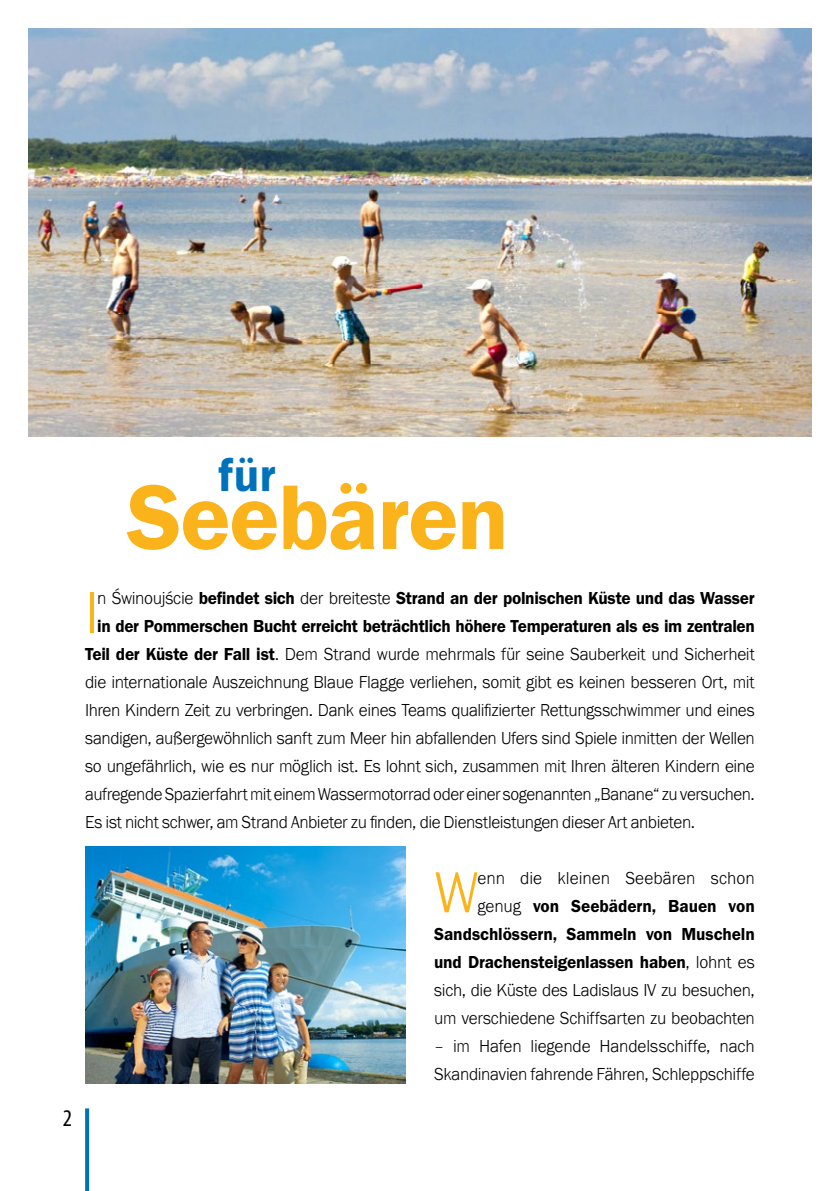
<style>
.page{position:relative;width:840px;height:1191px;background:#fff}
.page>*{position:absolute;margin:0;border:0;box-sizing:border-box;transform-origin:0 0}
.t1{font:94.8px "Franklin Gothic URW Dem";color:#fab31b}
.t2{font:300 60px "Franklin Gothic URW";color:#fab31b;scale:.95 1}
.t3{font:48px "Franklin Gothic URW Dem";color:#0071bb}
.t4{font:condensed 24px "Myriad Pro";color:#000}
.t5{font:300 18px/28px "Franklin Gothic URW";letter-spacing:-.015em;color:#000;text-align:justify;scale:.96 1}
.t6{font:18px/28px "Franklin Gothic URW Dem";letter-spacing:-.015em;color:#000;scale:.96 1}
.t7{font:300 18px/28px "Franklin Gothic URW";letter-spacing:-.015em;color:#000;scale:.95 1}
.s1{font-family:"Franklin Gothic URW";font-weight:300}
.s2{font-family:"Franklin Gothic URW Dem";font-weight:400}
</style>
<div class="page">
<svg style="left:85px;top:1108px;width:4px;height:83px"></svg>
<img style="left:28px;top:28px;width:783px;height:408px">
<img style="left:85px;top:846px;width:320px;height:237px">
<h3 class="t3" style="left:218px;top:445px;width:59px">für</h3>
<h1 class="t1" style="left:127px;top:459px;width:383px">Seebären</h1>
<h2 class="t2" style="left:85px;top:575px;width:5px">I</h2>
<p class="t6" style="left:97px;top:584px;width:686px"><span class="s1">n Świnoujście</span> befindet sich <span class="s1">der breiteste</span> Strand an der polnischen Küste und das Wasser in der Pommerschen Bucht erreicht beträchtlich höhere Temperaturen als es im zentralen</p>
<p class="t5" style="left:85px;top:640px;width:698px"><span class="s2">Teil der Küste der Fall ist</span>. Dem Strand wurde mehrmals für seine Sauberkeit und Sicherheit die internationale Auszeichnung Blaue Flagge verliehen, somit gibt es keinen besseren Ort, mit I hren Kindern Zeit zu verbringen. Dank eines Teams qualifizierter Rettungsschwimmer und eines sandigen, außergewöhnlich sanft zum Meer hin abfallenden Ufers sind Spiele inmitten der Wellen so ungefährlich, wie es nur möglich ist. Es lohnt sich, zusammen mit I hren älteren Kindern eine aufregende Spazierfahrt mit einem Wassermotorrad oder einer sogenannten „Banane“ zu versuchen.<br>Es ist nicht schwer, am Strand Anbieter zu finden, die Dienstleistungen dieser Art anbieten.</p>
<h3 class="t4" style="left:63px;top:1104px;width:11px">2</h3>
<h2 class="t2" style="left:434px;top:855px;width:46px">W</h2>
<p class="t5" style="left:477px;top:864px;width:290px">enn die kleinen Seebären schon</p>
<p class="t6" style="left:434px;top:892px;width:335px;text-align:justify;text-indent:43px"><span class="s1">genug</span> von Seebädern, Bauen von Sandschlössern, Sammeln von Muscheln und Drachensteigenlassen haben<span class="s1">, lohnt es</span></p>
<p class="t7" style="left:434px;top:976px;width:339px">sich, die Küste des Ladislaus IV zu besuchen, um verschiedene Schiffsarten zu beobachten</p>
<p class="t5" style="left:434px;top:1032px;width:335px">– im Hafen liegende Handelsschiffe, nach<br>Skandinavien fahrende Fähren, Schleppschiffe</p>
</div>
